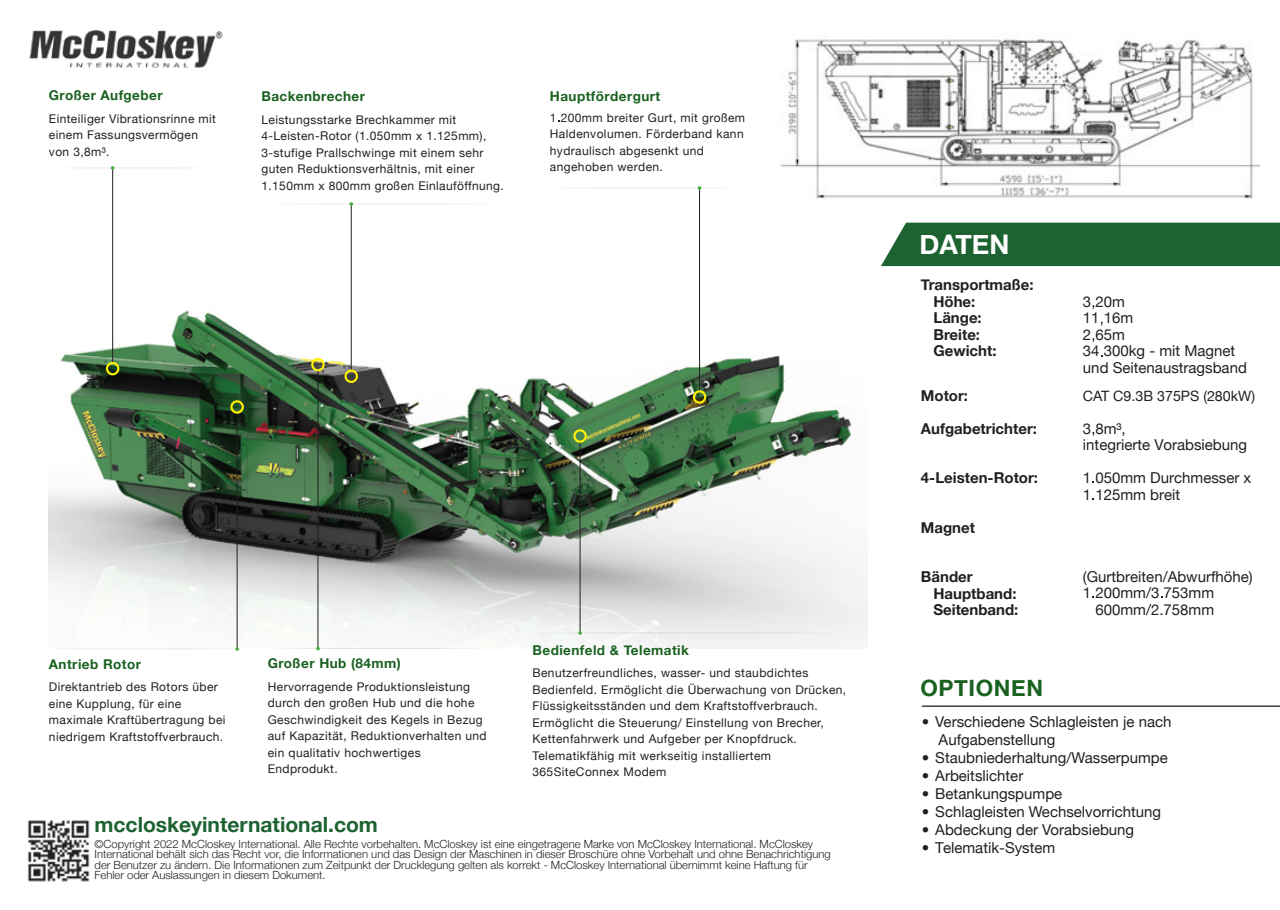
<style>
.page{position:relative;width:1280px;height:910px;background:#fff}
.page>*{position:absolute;margin:0;border:0;box-sizing:border-box;transform-origin:0 0}
.t1{font:700 27px "Helvetica Neue";color:#fff}
.t2{font:700 22.5px "Helvetica Neue";letter-spacing:.03em;color:#196120}
.t3{font:700 21px "Helvetica Neue";color:#1d6231}
.t4{font:15px/16.5px "Helvetica Neue";color:#231f20}
.t5{font:700 15px/16.5px "Helvetica Neue";color:#231f20}
.t6{font:14.25px "Helvetica Neue";color:#231f20}
.t7{font:700 13.5px "Helvetica Neue";letter-spacing:.035em;color:#196120}
.t8{font:12px/16.5px "Helvetica Neue";letter-spacing:.035em;color:#231f20}
.t9{font:300 11.25px/10.5px "Helvetica Neue";color:#231f20}
</style>
<div class="page">
<img style="left:49px;top:222px;width:818px;height:427px">
<hr style="left:112px;top:168px;width:1px;height:195px;background:#231f20">
<div style="left:106px;top:362px;width:13px;height:13px;border:2px solid #fff200;border-radius:50%"></div>
<svg style="left:82px;top:166px;width:101px;height:4px"></svg>
<hr style="left:237px;top:419px;width:1px;height:230px;background:#231f20">
<div style="left:230px;top:400px;width:14px;height:14px;border:2px solid #fff200;border-radius:50%"></div>
<svg style="left:49px;top:647px;width:190px;height:4px"></svg>
<hr style="left:699px;top:188px;width:1px;height:203px;background:#231f20">
<div style="left:693px;top:390px;width:13px;height:14px;border:2px solid #fff200;border-radius:50%"></div>
<svg style="left:583px;top:186px;width:121px;height:4px"></svg>
<hr style="left:351px;top:204px;width:1px;height:167px;background:#231f20">
<div style="left:344px;top:370px;width:14px;height:13px;border:2px solid #fff200;border-radius:50%"></div>
<svg style="left:306px;top:202px;width:154px;height:4px"></svg>
<div style="left:881px;top:223px;width:399px;height:43px;background:#1d6231"></div>
<img style="left:27px;top:820px;width:63px;height:62px">
<img style="left:29px;top:30px;width:194px;height:38px">
<hr style="left:580px;top:442px;width:1px;height:191px;background:#231f20">
<div style="left:573px;top:429px;width:14px;height:14px;border:2px solid #fff200;border-radius:50%"></div>
<svg style="left:527px;top:631px;width:317px;height:4px"></svg>
<hr style="left:922px;top:705px;width:358px;height:2px;background:#414042">
<hr style="left:318px;top:370px;width:1px;height:279px;background:#231f20">
<div style="left:311px;top:358px;width:14px;height:13px;border:2px solid #fff200;border-radius:50%"></div>
<svg style="left:268px;top:647px;width:218px;height:3px"></svg>
<img style="left:780px;top:39px;width:479px;height:160px">
<p class="t7" style="left:49px;top:87px;width:115px">Großer Aufgeber</p>
<p class="t8" style="left:49px;top:110px;width:169px">Einteiliger Vibrationsrinne mit einem Fassungsvermögen von 3,8m³.</p>
<p class="t7" style="left:261px;top:88px;width:105px">Backenbrecher</p>
<p class="t8" style="left:261px;top:111px;width:244px">Leistungsstarke Brechkammer mit 4-Leisten-Rotor (1.050mm x 1.125mm), 3-stufige Prallschwinge mit einem sehr guten Reduktionsverhältnis, mit einer 1.150mm x 800mm großen Einlauföffnung.</p>
<p class="t7" style="left:550px;top:88px;width:112px">Hauptfördergurt</p>
<p class="t8" style="left:550px;top:109px;width:197px">1 200mm breiter Gurt, mit großem<br>Haldenvolumen. Förderband kann hydraulisch abgesenkt und angehoben werden.</p>
<p class="t7" style="left:49px;top:656px;width:94px">Antrieb Rotor</p>
<p class="t8" style="left:49px;top:679px;width:178px">Direktantrieb des Rotors über eine Kupplung, für eine maximale Kraftübertragung bei niedrigem Kraftstoffverbrauch.</p>
<p class="t7" style="left:268px;top:655px;width:135px">Großer Hub (84mm)</p>
<p class="t8" style="left:268px;top:678px;width:220px">Hervorragende Produktionsleistung durch den großen Hub und die hohe<br>Geschwindigkeit des Kegels in Bezug auf Kapazität, Reduktionverhalten und ein qualitativ hochwertiges<br>Endprodukt.</p>
<h3 class="t3" style="left:95px;top:812px;width:285px">mccloskeyinternational.com</h3>
<p class="t7" style="left:532px;top:641px;width:158px">Bedienfeld &amp; Telematik</p>
<p class="t8" style="left:532px;top:664px;width:315px">Benutzerfreundliches, wasser- und staubdichtes Bedienfeld. Ermöglicht die Überwachung von Drücken, Flüssigkeitsständen und dem Kraftstoffverbrauch.<br>Ermöglicht die Steuerung/ Einstellung von Brecher, Kettenfahrwerk und Aufgeber per Knopfdruck.<br>Telematikfähig mit werkseitig installiertem 365SiteConnex Modem</p>
<p class="t9" style="left:95px;top:838px;width:738px">©Copyright 2022 McCloskey International. Alle Rechte vorbehalten. McCloskey ist eine eingetragene Marke von McCloskey International. McCloskey International behält sich das Recht vor, die Informationen und das Design der Maschinen in dieser Broschüre ohne Vorbehalt und ohne Benachrichtigung der Benutzer zu ändern. Die Informationen zum Zeitpunkt der Drucklegung gelten als korrekt - McCloskey International übernimmt keine Haftung für Fehler oder Auslassungen in diesem Dokument.</p>
<h1 class="t1" style="left:919px;top:227px;width:92px">DATEN</h1>
<p class="t5" style="left:933px;top:277px;width:102px;text-indent:-13px">Transportmaße:<br>Höhe:<br>Länge:<br>Breite:<br>Gewicht:</p>
<p class="t5" style="left:921px;top:387px;width:49px">Motor:</p>
<p class="t5" style="left:921px;top:420px;width:118px">Aufgabetrichter:</p>
<p class="t5" style="left:921px;top:469px;width:119px">4-Leisten-Rotor:</p>
<p class="t5" style="left:921px;top:519px;width:56px">Magnet</p>
<p class="t5" style="left:933px;top:568px;width:87px;text-indent:-13px">Bänder<br>Hauptband:<br>Seitenband:</p>
<h2 class="t2" style="left:920px;top:674px;width:124px">OPTIONEN</h2>
<p class="t4" style="left:1083px;top:293px;width:165px">3 20m<br>11 16m<br>2 65m<br>34 300kg - mit Magnet und Seitenaustragsband</p>
<p class="t6" style="left:1083px;top:387px;width:174px">CAT C9.3B 375PS (280kW)</p>
<p class="t4" style="left:1083px;top:420px;width:166px">3 8m³,<br>integrierte Vorabsiebung</p>
<p class="t4" style="left:1083px;top:469px;width:170px">1 050mm Durchmesser x<br>1 125mm breit</p>
<p class="t4" style="left:1083px;top:568px;width:171px">(Gurtbreiten/Abwurfhöhe)</p>
<p class="t4" style="left:1083px;top:584px;width:133px">1 200mm/3 753mm</p>
<p class="t4" style="left:1095px;top:601px;width:120px">600mm/2.758mm</p>
<p class="t4" style="left:939px;top:713px;width:234px;line-height:18px;text-indent:-17px">• Verschiedene Schlagleisten je nach<br>Aufgabenstellung</p>
<p class="t4" style="left:922px;top:750px;width:247px">• Staubniederhaltung/Wasserpumpe</p>
<p class="t4" style="left:922px;top:768px;width:103px">• Arbeitslichter</p>
<p class="t4" style="left:922px;top:786px;width:142px">• Betankungspumpe</p>
<p class="t4" style="left:922px;top:804px;width:241px">• Schlagleisten Wechselvorrichtung</p>
<p class="t4" style="left:922px;top:822px;width:214px">• Abdeckung der Vorabsiebung</p>
<p class="t4" style="left:922px;top:840px;width:135px">• Telematik-System</p>
</div>
